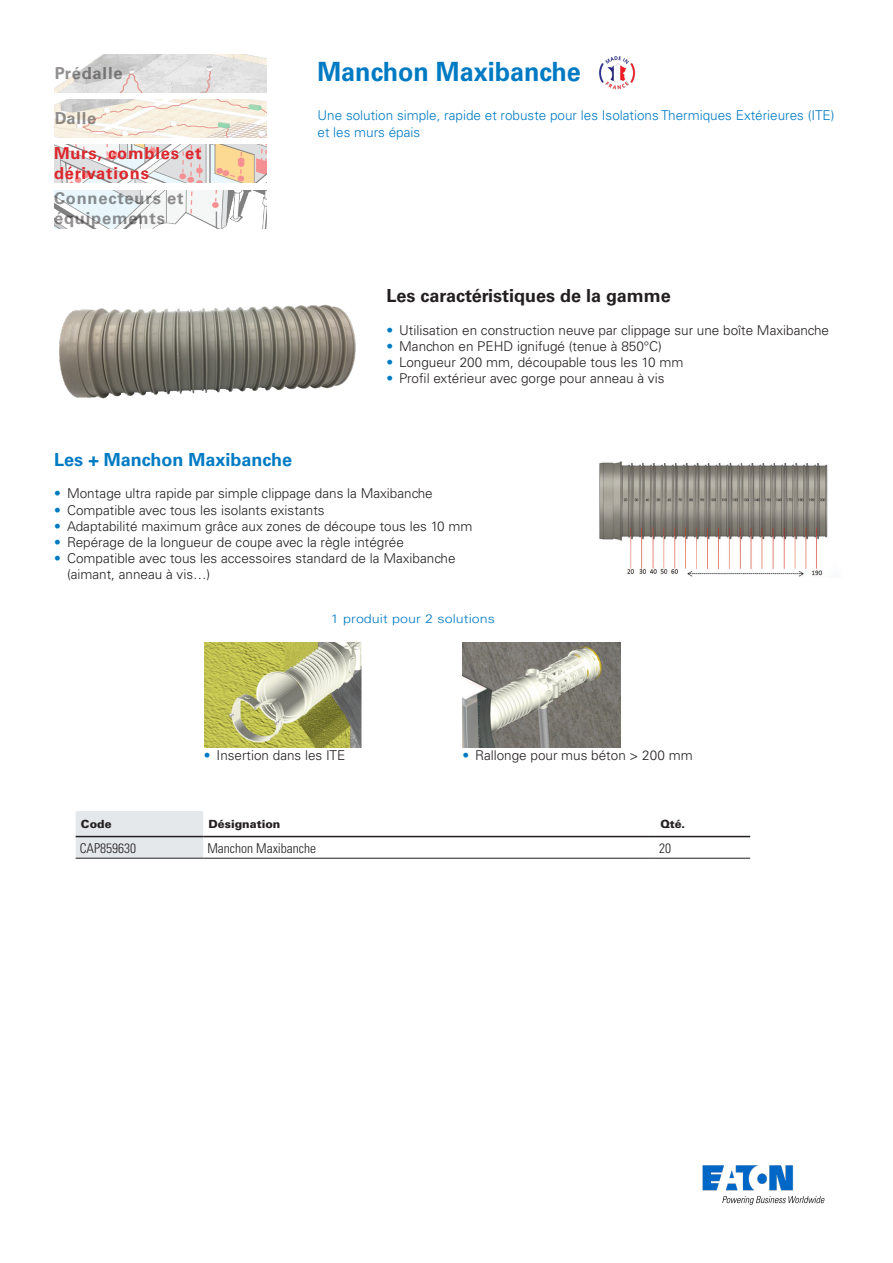
<style>
.page{position:relative;width:893px;height:1263px;background:#fff}
.page>*{position:absolute;margin:0;border:0;box-sizing:border-box;transform-origin:0 0}
.t1{font:700 26.55px "Univers LT Std";color:#007bc3;scale:.95 1}
.t2{font:700 18px "Univers LT Std";color:#231f20}
.t3{font:700 18px "Univers LT Std";color:#007bc3}
.t4{font:700 16.5px/19.8px "Univers LT Std";letter-spacing:.05em;color:#231f20}
.t5{font:700 16.5px "Univers LT Std";letter-spacing:.05em;color:#dc272d}
.t6{font:300 13.5px/16.2px "Univers LT Std";color:#231f20}
.t7{font:300 13.5px/16.2px "Univers LT Std";color:#007bc3}
.cellules_tableau{font:300 condensed 13.5px "Univers LT Std";color:#231f20}
.CAP_7{font:300 12.3px "Univers LT Std";color:#007bc3;scale:1.17 1}
.Style_de_paragraphe{font:900 11.25px "Univers LT Std";color:#231f20}
.s1{color:#007bc3}
</style>
<div class="page">
<img style="left:702px;top:1165px;width:123px;height:40px">
<img style="left:54px;top:99px;width:213px;height:38px">
<img style="left:54px;top:54px;width:213px;height:38px">
<img style="left:54px;top:144px;width:213px;height:38px">
<img style="left:54px;top:190px;width:213px;height:38px">
<img style="left:59px;top:304px;width:297px;height:95px">
<img style="left:599px;top:461px;width:229px;height:116px">
<div style="left:76px;top:811px;width:127px;height:47px;background:#e4e8eb"></div>
<hr style="left:76px;top:858px;width:127px;height:1px;background:#231f20">
<hr style="left:203px;top:858px;width:452px;height:1px;background:#231f20">
<hr style="left:655px;top:858px;width:95px;height:1px;background:#231f20">
<hr style="left:76px;top:836px;width:127px;height:1px;background:#231f20">
<hr style="left:203px;top:836px;width:452px;height:1px;background:#231f20">
<hr style="left:655px;top:836px;width:95px;height:1px;background:#231f20">
<img style="left:204px;top:642px;width:158px;height:105px">
<img style="left:462px;top:643px;width:158px;height:104px">
<img style="left:599px;top:56px;width:37px;height:34px">
<p class="t4" style="left:54px;top:64px;width:70px">Prédalle</p>
<p class="t4" style="left:54px;top:109px;width:44px">Dalle</p>
<p class="t5" style="left:54px;top:144px;width:149px">Murs, combles et</p>
<p class="t5" style="left:54px;top:164px;width:96px">dérivations</p>
<p class="t4" style="left:54px;top:189px;width:131px">Connecteurs et équipements</p>
<p class="t1" style="left:317px;top:56px;width:279px">Manchon Maxibanche</p>
<p class="t7" style="left:317px;top:107px;width:519px">Une solution simple, rapide et robuste pour les Isolations Thermiques Extérieures (ITE) et les murs épais</p>
<p class="t2" style="left:386px;top:286px;width:286px">Les caractéristiques de la gamme</p>
<p class="t6" style="left:386px;top:322px;width:444px"><span class="s1">•</span> Utilisation en construction neuve par clippage sur une boîte Maxibanche</p>
<p class="t6" style="left:386px;top:338px;width:277px"><span class="s1">•</span> Manchon en PEHD ignifugé (tenue à 850°C)</p>
<p class="t6" style="left:386px;top:354px;width:298px"><span class="s1">•</span> Longueur 200 mm, découpable tous les 10 mm</p>
<p class="t6" style="left:386px;top:371px;width:280px"><span class="s1">•</span> Profil extérieur avec gorge pour anneau à vis</p>
<p class="t3" style="left:54px;top:449px;width:239px">Les + Manchon Maxibanche</p>
<p class="t6" style="left:54px;top:485px;width:380px"><span class="s1">•</span> Montage ultra rapide par simple clippage dans la Maxibanche</p>
<p class="t6" style="left:54px;top:502px;width:272px"><span class="s1">•</span> Compatible avec tous les isolants existants</p>
<p class="t6" style="left:54px;top:518px;width:420px"><span class="s1">•</span> Adaptabilité maximum grâce aux zones de découpe tous les 10 mm</p>
<p class="t6" style="left:54px;top:534px;width:351px"><span class="s1">•</span> Repérage de la longueur de coupe avec la règle intégrée</p>
<p class="t6" style="left:67px;top:550px;width:390px;text-indent:-13px"><span class="s1">•</span> Compatible avec tous les accessoires standard de la Maxibanche (aimant, anneau à vis…)</p>
<p class="CAP_7" style="left:331px;top:611px;width:142px">1 produit pour 2 solutions</p>
<p class="t6" style="left:204px;top:747px;width:143px"><span class="s1">•</span> Insertion dans les ITE</p>
<p class="t6" style="left:462px;top:747px;width:232px"><span class="s1">•</span> Rallonge pour mus béton &gt; 200 mm</p>
<p class="Style_de_paragraphe" style="left:81px;top:816px;width:32px">Code</p>
<p class="Style_de_paragraphe" style="left:209px;top:816px;width:73px">Désignation</p>
<p class="Style_de_paragraphe" style="left:660px;top:816px;width:26px">Qté.</p>
<p class="cellules_tableau" style="left:80px;top:840px;width:58px">CAP859630</p>
<p class="cellules_tableau" style="left:207px;top:840px;width:110px">Manchon Maxibanche</p>
<p class="cellules_tableau" style="left:659px;top:840px;width:13px">20</p>
</div>
